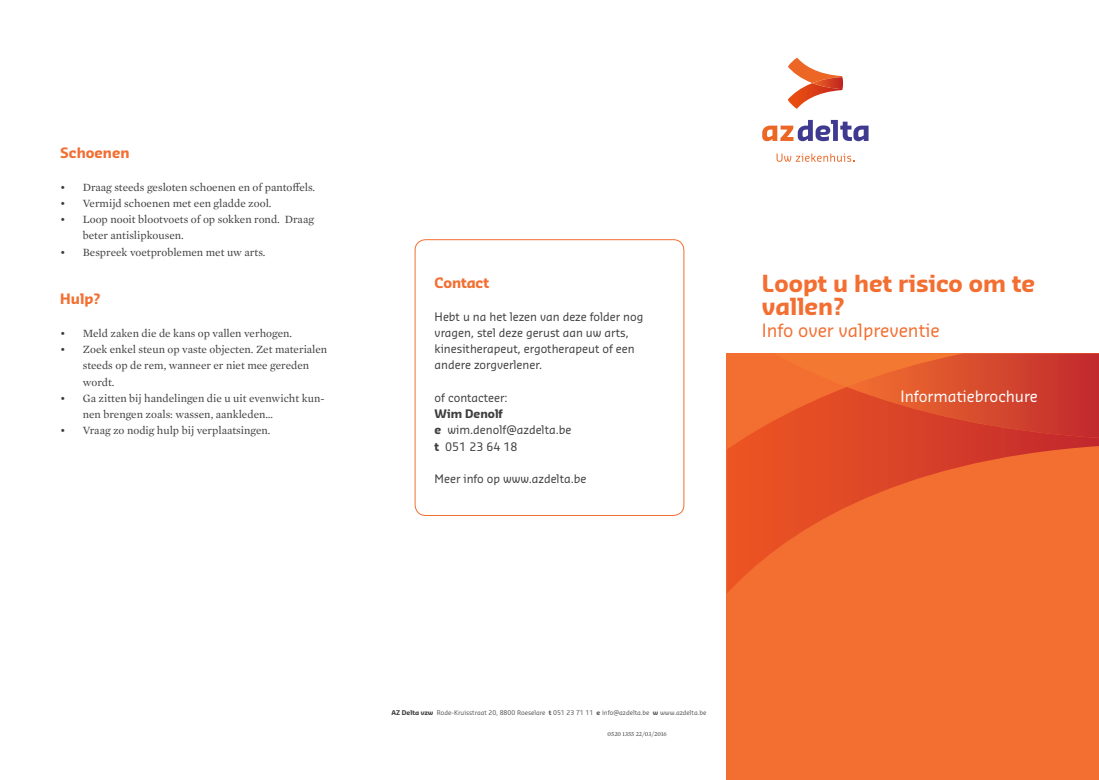
<style>
.page{position:relative;width:1099px;height:780px;background:#fff}
.page>*{position:absolute;margin:0;border:0;box-sizing:border-box;transform-origin:0 0}
.Titel_Cover{font:700 22.5px/22.5px "Sansa Pro";color:#f36e31}
.Titel_Cover-2{font:17.5px "Sansa Pro";color:#f36e31}
.Ondertitel_Cover{font:15px "Sansa Pro";color:#fff}
.Tussentitels{font:700 13.75px "Sansa Pro";color:#f36e31}
.Contact_titel{font:700 13.75px "Sansa Pro";letter-spacing:-.01em;color:#f36e31}
.t1{font:11.25px/16.2px "Mercury Text G1";color:#3e3e3f}
.Contact{font:11.25px/16.2px "Sansa Pro";color:#3e3e3f}
.Contact-2{font:700 11.25px "Sansa Pro";color:#3e3e3f}
.t2{font:6.25px "Sansa Pro";color:#545557}
.t3{font:6.25px "Mercury Text G1";color:#3e3e3f}
.s1{font-weight:700}
.s2{font-weight:700;color:#3e3e3f}
</style>
<div class="page">
<div style="left:726px;top:353px;width:372px;height:427px;background:#f36e31"></div>
<svg style="left:727px;top:438px;width:371px;height:155px"></svg>
<svg style="left:745px;top:353px;width:353px;height:85px"></svg>
<svg style="left:776px;top:154px;width:78px;height:8px"></svg>
<svg style="left:762px;top:120px;width:106px;height:21px"></svg>
<svg style="left:787px;top:58px;width:56px;height:51px"></svg>
<div style="left:415px;top:239px;width:269px;height:276px;border:1px solid #f36e31;border-radius:11px"></div>
<p class="Tussentitels" style="left:60px;top:143px;width:71px">Schoenen</p>
<p class="t1" style="left:60px;top:178px;width:256px">• Draag steeds gesloten schoenen en of pantoffels.</p>
<p class="t1" style="left:60px;top:194px;width:213px">• Vermijd schoenen met een gladde zool.</p>
<p class="t1" style="left:83px;top:211px;width:233px;text-indent:-23px">• Loop nooit blootvoets of op sokken rond. Draag beter antislipkousen.</p>
<p class="t1" style="left:60px;top:243px;width:207px">• Bespreek voetproblemen met uw arts.</p>
<p class="Tussentitels" style="left:60px;top:290px;width:41px">Hulp?</p>
<p class="t1" style="left:60px;top:324px;width:233px">• Meld zaken die de kans op vallen verhogen.</p>
<p class="t1" style="left:83px;top:341px;width:246px;text-indent:-23px">• Zoek enkel steun op vaste objecten. Zet materialen steeds op de rem, wanneer er niet mee gereden wordt.</p>
<p class="t1" style="left:83px;top:389px;width:243px;text-indent:-23px">• Ga zitten bij handelingen die u uit evenwicht kun&shy;nen brengen zoals: wassen, aankleden…</p>
<p class="t1" style="left:60px;top:422px;width:212px">• Vraag zo nodig hulp bij verplaatsingen.</p>
<p class="Contact_titel" style="left:434px;top:273px;width:56px">Contact</p>
<p class="Contact" style="left:434px;top:308px;width:210px">Hebt u na het lezen van deze folder nog vragen, stel deze gerust aan uw arts, kinesitherapeut, ergotherapeut of een andere zorgverlener.</p>
<p class="Contact" style="left:434px;top:389px;width:75px">of contacteer:</p>
<p class="Contact-2" style="left:434px;top:406px;width:70px">Wim Denolf</p>
<p class="Contact" style="left:434px;top:422px;width:138px"><span class="s1">e</span> wim.denolf@azdelta.be</p>
<p class="Contact" style="left:434px;top:438px;width:84px"><span class="s1">t</span> 051 23 64 18</p>
<p class="Contact" style="left:434px;top:471px;width:153px">Meer info op www.azdelta.be</p>
<p class="Titel_Cover" style="left:761px;top:272px;width:275px">Loopt u het risico om te vallen?</p>
<p class="Titel_Cover-2" style="left:761px;top:319px;width:179px">Info over valpreventie</p>
<p class="Ondertitel_Cover" style="left:900px;top:386px;width:139px">Informatiebrochure</p>
<p class="t2" style="left:391px;top:708px;width:316px"><span class="s2">AZ Delta vzw</span> Rode-Kruisstraat 20, 8800 Roeselare <span class="s1">t</span> 051 23 71 11 <span class="s1">e</span> info@azdelta.be <span class="s1">w</span> www.azdelta.be</p>
<p class="t3" style="left:607px;top:729px;width:61px">0520 1355 22/03/2016</p>
</div>
